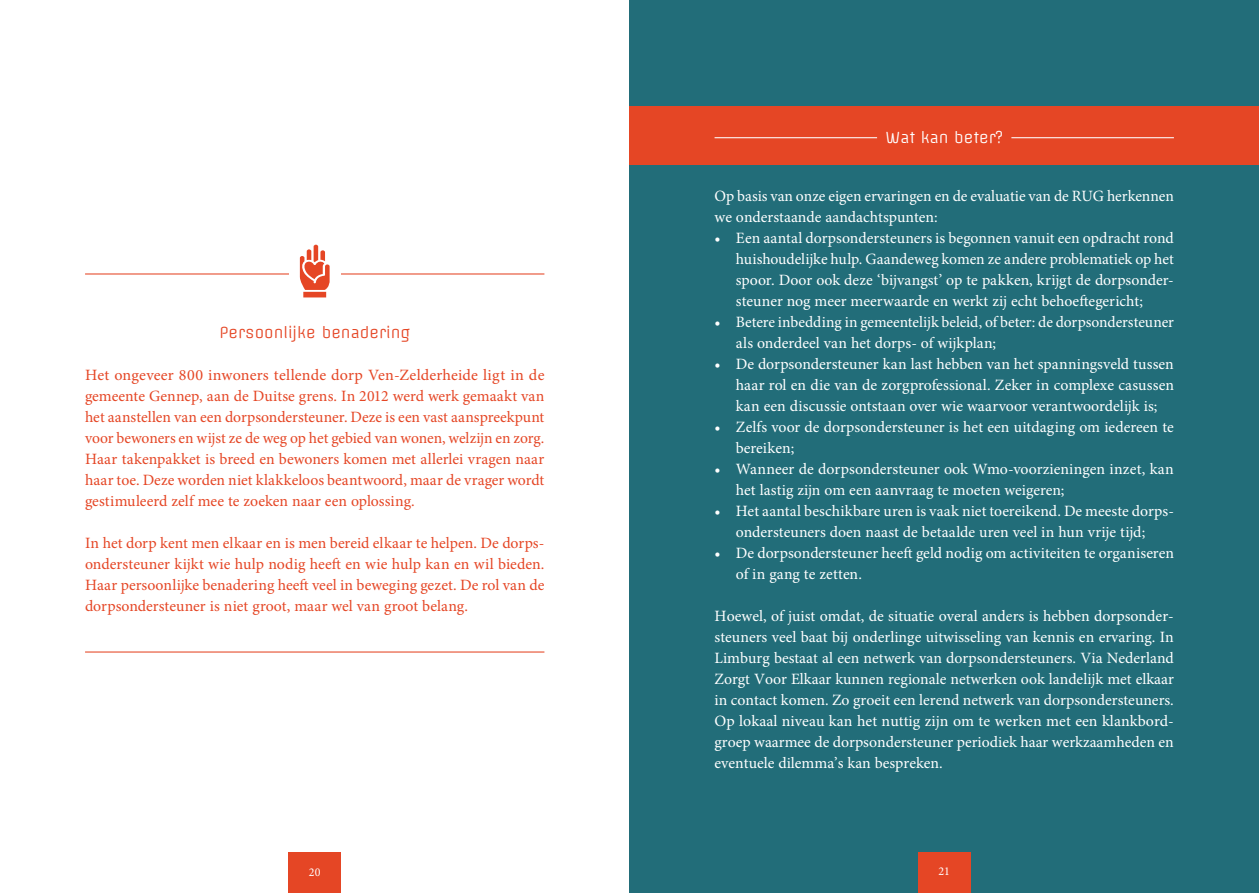
<style>
.page{position:relative;width:1259px;height:893px;background:#fff}
.page>*{position:absolute;margin:0;border:0;box-sizing:border-box;transform-origin:0 0}
.t1{font:15.75px/21px "Minion Pro";color:#fff}
.t2{font:15.75px/21px "Minion Pro";color:#e54625;text-align:justify}
.t3{font:15px "Offside";color:#e54625}
.t4{font:15px "Offside";color:#fff}
.t5{font:12px "Minion Pro";color:#fff}
</style>
<div class="page">
<div style="left:629px;top:0;width:630px;height:893px;background:#226d79"></div>
<div style="left:918px;top:852px;width:52px;height:41px;background:#e54625"></div>
<div style="left:289px;top:852px;width:52px;height:41px;background:#e54625"></div>
<hr style="left:85px;top:273px;width:459px;height:2px;background:#e54625">
<hr style="left:85px;top:651px;width:459px;height:2px;background:#e54625">
<div style="left:289px;top:229px;width:51px;height:67px;background:#fff"></div>
<svg style="left:300px;top:245px;width:30px;height:52px"></svg>
<div style="left:629px;top:107px;width:630px;height:58px;background:#e54625"></div>
<hr style="left:714px;top:137px;width:460px;height:1px;background:#fff">
<div style="left:877px;top:133px;width:134px;height:22px;background:#e54625"></div>
<p class="t3" style="left:219px;top:323px;width:192px">Persoonlijke benadering</p>
<p class="t2" style="left:85px;top:364px;width:461px">Het ongeveer 800 inwoners tellende dorp Ven-Zelderheide ligt in de gemeente Gennep, aan de Duitse grens. In 2012 werd werk gemaakt van het aanstellen van een dorpsondersteuner. Deze is een vast aanspreekpunt voor bewoners en wijst ze de weg op het gebied van wonen, welzijn en zorg.<br>Haar takenpakket is breed en bewoners komen met allerlei vragen naar haar toe. Deze worden niet klakkeloos beantwoord, maar de vrager wordt gestimuleerd zelf mee te zoeken naar een oplossing.</p>
<p class="t2" style="left:85px;top:532px;width:461px">In het dorp kent men elkaar en is men bereid elkaar te helpen. De dorps&shy;ondersteuner kijkt wie hulp nodig heeft en wie hulp kan en wil bieden.<br>Haar persoonlijke benadering heeft veel in beweging gezet. De rol van de dorpsondersteuner is niet groot, maar wel van groot belang.</p>
<p class="t4" style="left:885px;top:128px;width:119px">Wat kan beter?</p>
<p class="t1" style="left:714px;top:186px;width:461px">Op basis van onze eigen ervaringen en de evaluatie van de RUG herkennen we onderstaande aandachtspunten:</p>
<p class="t1" style="left:736px;top:228px;width:439px;text-align:justify;text-indent:-21px">• Een aantal dorpsondersteuners is begonnen vanuit een opdracht rond huishoudelijke hulp. Gaandeweg komen ze andere problematiek op het spoor. Door ook deze ‘bijvangst’ op te pakken, krijgt de dorpsonder&shy;steuner nog meer meerwaarde en werkt zij echt behoeftegericht;</p>
<p class="t1" style="left:736px;top:312px;width:439px;text-indent:-21px">• Betere inbedding in gemeentelijk beleid, of beter: de dorpsondersteuner als onderdeel van het dorps- of wijkplan;</p>
<p class="t1" style="left:736px;top:354px;width:440px;text-align:justify;text-indent:-21px">• De dorpsondersteuner kan last hebben van het spanningsveld tussen haar rol en die van de zorgprofessional. Zeker in complexe casussen kan een discussie ontstaan over wie waarvoor verantwoordelijk is;</p>
<p class="t1" style="left:736px;top:417px;width:439px;text-indent:-21px">• Zelfs voor de dorpsondersteuner is het een uitdaging om iedereen te bereiken;</p>
<p class="t1" style="left:736px;top:459px;width:439px;text-indent:-21px">• Wanneer de dorpsondersteuner ook Wmo-voorzieningen inzet, kan het lastig zijn om een aanvraag te moeten weigeren;</p>
<p class="t1" style="left:714px;top:501px;width:461px;text-align:center">• Het aantal beschikbare uren is vaak niet toereikend. De meeste dorps&shy;ondersteuners doen naast de betaalde uren veel in hun vrije tijd;</p>
<p class="t1" style="left:736px;top:543px;width:440px;text-indent:-21px">• De dorpsondersteuner heeft geld nodig om activiteiten te organiseren of in gang te zetten.</p>
<p class="t1" style="left:714px;top:606px;width:461px;text-align:justify">Hoewel, of juist omdat, de situatie overal anders is hebben dorpsonder&shy;steuners veel baat bij onderlinge uitwisseling van kennis en ervaring. In Limburg bestaat al een netwerk van dorpsondersteuners. Via Nederland Zorgt Voor Elkaar kunnen regionale netwerken ook landelijk met elkaar in contact komen. Zo groeit een lerend netwerk van dorpsondersteuners.<br>Op lokaal niveau kan het nuttig zijn om te werken met een klankbord&shy;groep waarmee de dorpsondersteuner periodiek haar werkzaamheden en eventuele dilemma’s kan bespreken.</p>
<p class="t5" style="left:309px;top:864px;width:13px">20</p>
<p class="t5" style="left:938px;top:864px;width:13px">21</p>
</div>
